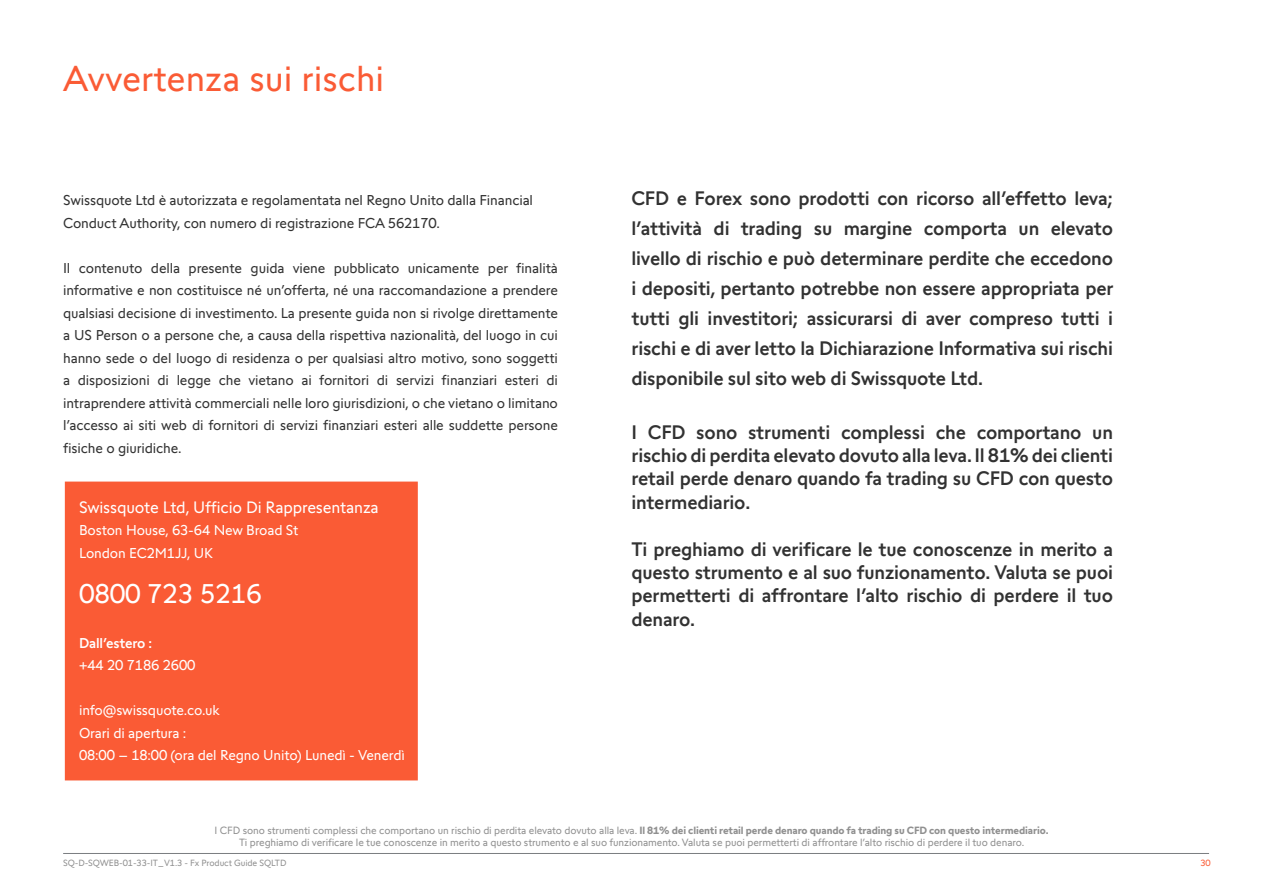
<style>
.page{position:relative;width:1263px;height:893px;background:#fff}
.page>*{position:absolute;margin:0;border:0;box-sizing:border-box;transform-origin:0 0}
.t1{font:36px "Swissquote CT";color:#fa5b35}
.t2{font:27px "Swissquote CT";letter-spacing:-.01em;color:#fff}
.t3{font:500 19.5px/30px "Swissquote CT";letter-spacing:-.01em;color:#323232;text-align:justify}
.t4{font:16.5px "Swissquote CT";letter-spacing:-.01em;color:#fff}
.t5{font:14.25px/22.5px "Swissquote CT";letter-spacing:-.01em;color:#323232}
.t6{font:14.25px/22.5px "Swissquote CT";letter-spacing:-.01em;color:#fff}
.t7{font:500 14.25px "Swissquote CT";letter-spacing:-.01em;color:#fff}
.t8{font:10.5px/12.6px "Swissquote CT";letter-spacing:-.01em;color:#909090;text-align:center}
.t9{font:9px "Swissquote CT";letter-spacing:-.01em;color:#909090}
.t10{font:9px "Swissquote CT";color:#fa5b35}
.s1{font-weight:700}
</style>
<div class="page">
<hr style="left:63px;top:853px;width:1146px;height:1px;background:#7a7d81">
<div style="left:65px;top:482px;width:353px;height:298px;background:#fa5b35"></div>
<h1 class="t1" style="left:63px;top:57px;width:323px">Avvertenza sui rischi</h1>
<p class="t5" style="left:63px;top:189px;width:471px">Swissquote Ltd è autorizzata e regolamentata nel Regno Unito dalla Financial<br>Conduct Authority, con numero di registrazione FCA 562170.</p>
<p class="t5" style="left:63px;top:256px;width:496px;text-align:justify">Il contenuto della presente guida viene pubblicato unicamente per finalità informative e non costituisce né un’offerta, né una raccomandazione a prendere qualsiasi decisione di investimento. La presente guida non si rivolge direttamente a US Person o a persone che, a causa della rispettiva nazionalità, del luogo in cui hanno sede o del luogo di residenza o per qualsiasi altro motivo, sono soggetti a disposizioni di legge che vietano ai fornitori di servizi finanziari esteri di intraprendere attività commerciali nelle loro giurisdizioni, o che vietano o limitano l’accesso ai siti web di fornitori di servizi finanziari esteri alle suddette persone fisiche o giuridiche.</p>
<p class="t4" style="left:79px;top:497px;width:301px">Swissquote Ltd, Ufficio Di Rappresentanza</p>
<p class="t6" style="left:79px;top:519px;width:221px">Boston House, 63-64 New Broad St<br>London EC2M1JJ, UK</p>
<h2 class="t2" style="left:79px;top:578px;width:184px">0800 723 5216</h2>
<p class="t7" style="left:79px;top:634px;width:75px">Dall’estero :</p>
<p class="t6" style="left:79px;top:654px;width:118px">+44 20 7186 2600</p>
<p class="t6" style="left:79px;top:699px;width:327px">info@swissquote.co.uk<br>Orari di apertura :<br>08:00 – 18:00 (ora del Regno Unito) Lunedì - Venerdì</p>
<p class="t3" style="left:631px;top:183px;width:483px">CFD e Forex sono prodotti con ricorso all’effetto leva; l’attività di trading su margine comporta un elevato livello di rischio e può determinare perdite che eccedono i depositi, pertanto potrebbe non essere appropriata per tutti gli investitori; assicurarsi di aver compreso tutti i rischi e di aver letto la Dichiarazione Informativa sui rischi disponibile sul sito web di Swissquote Ltd.</p>
<h3 class="t3" style="left:631px;top:420px;width:483px;line-height:23.4px">I CFD sono strumenti complessi che comportano un rischio di perdita elevato dovuto alla leva. Il 81% dei clienti retail perde denaro quando fa trading su CFD con questo intermediario.</h3>
<h3 class="t3" style="left:631px;top:537px;width:483px;line-height:23.4px">Ti preghiamo di verificare le tue conoscenze in merito a questo strumento e al suo funzionamento. Valuta se puoi permetterti di affrontare l’alto rischio di perdere il tuo denaro.</h3>
<p class="t8" style="left:215px;top:824px;width:836px">I CFD sono strumenti complessi che comportano un rischio di perdita elevato dovuto alla leva. <span class="s1">Il 81% dei clienti retail perde denaro quando fa trading su CFD con questo intermediario.<br></span>Ti preghiamo di verificare le tue conoscenze in merito a questo strumento e al suo funzionamento. Valuta se puoi permetterti di affrontare l’alto rischio di perdere il tuo denaro.</p>
<p class="t9" style="left:63px;top:858px;width:225px">SQ-D-SQWEB-01-33-IT_V1.3 - Fx Product Guide SQLTD</p>
<p class="t10" style="left:1200px;top:858px;width:12px">30</p>
</div>
